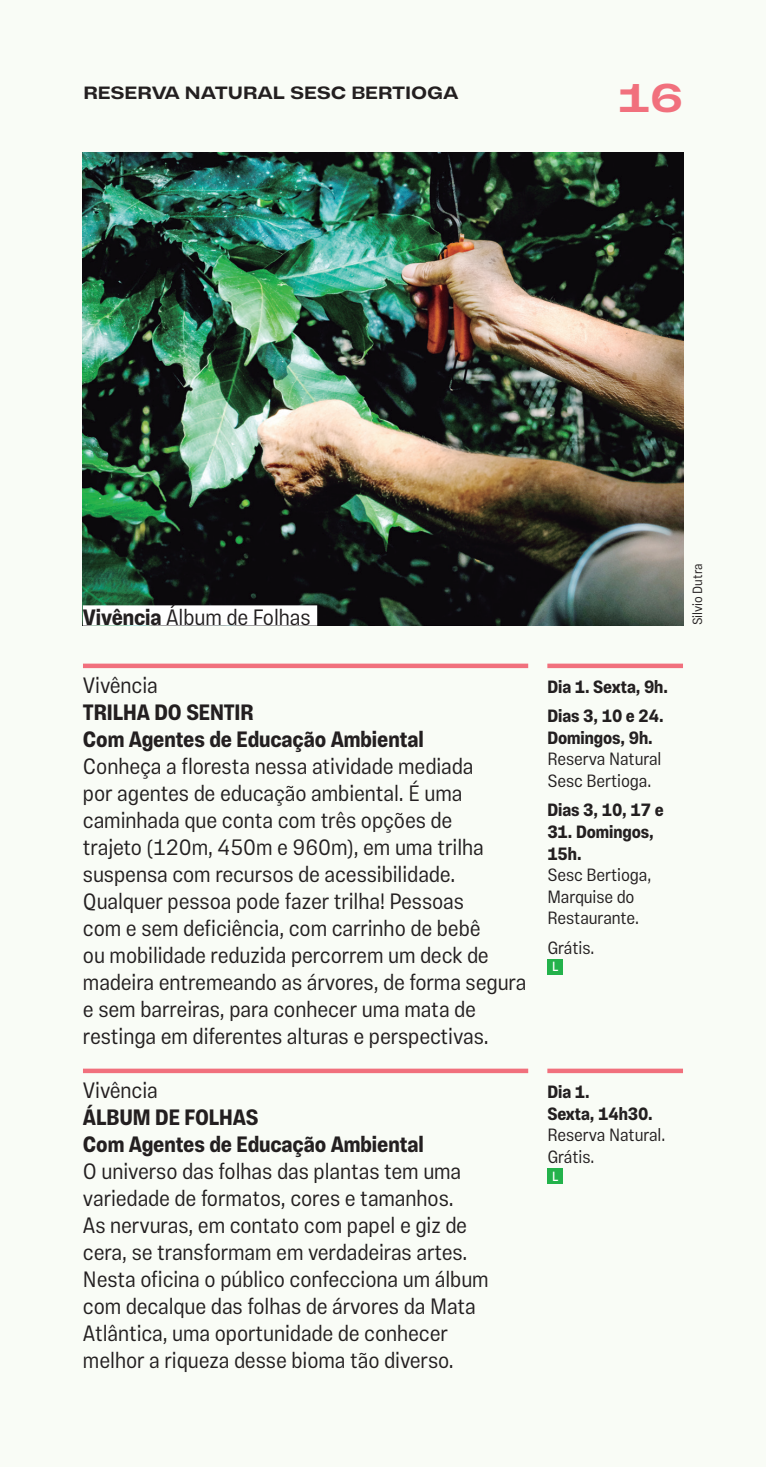
<style>
.page{position:relative;width:766px;height:1467px;background:#fff}
.page>*{position:absolute;margin:0;border:0;box-sizing:border-box;transform-origin:0 0}
.t1{font:700 40.5px "Vinila Extended";color:#f1707d}
.t2{font:300 22.5px/27px "Vinila Condensed";letter-spacing:-.005em;color:#231f20}
.t3{font:700 22.5px/27px "Vinila Condensed";letter-spacing:-.005em;color:#231f20}
.t4{font:300 18px/21.6px "Vinila Condensed";letter-spacing:-.005em;color:#231f20}
.t5{font:700 18px/21.6px "Vinila Condensed";letter-spacing:-.005em;color:#231f20}
.t6{font:700 18px "Vinila Extended";letter-spacing:-.005em;color:#231f20}
.t7{font:300 13.5px "Vinila Condensed";letter-spacing:-.005em;color:#231f20}
.t8{font:13.5px "Vinila Condensed";color:#fff}
.s1{font-weight:700}
</style>
<div class="page">
<div style="left:0;top:0;width:765px;height:1467px;background:#f9fcf6"></div>
<hr style="left:83px;top:664px;width:445px;height:4px;background:#f1707d">
<hr style="left:83px;top:1069px;width:445px;height:4px;background:#f1707d">
<hr style="left:547px;top:664px;width:135px;height:4px;background:#f1707d">
<div style="left:547px;top:959px;width:16px;height:16px;background:#23b24b"></div>
<hr style="left:547px;top:1069px;width:135px;height:4px;background:#f1707d">
<div style="left:547px;top:1168px;width:16px;height:16px;background:#23b24b"></div>
<img style="left:83px;top:153px;width:599px;height:472px">
<div style="left:83px;top:605px;width:234px;height:21px;background:#fff"></div>
<p class="t6" style="left:83px;top:82px;width:376px">RESERVA NATURAL SESC BERTIOGA</p>
<h1 class="t1" style="left:617px;top:74px;width:68px">16</h1>
<p class="t2" style="left:83px;top:604px;width:229px"><span class="s1">Vivência</span> Álbum de Folhas</p>
<p class="t2" style="left:83px;top:671px;width:76px">Vivência</p>
<p class="t3" style="left:83px;top:699px;width:342px">TRILHA DO SENTIR<br>Com Agentes de Educação Ambiental</p>
<p class="t2" style="left:83px;top:752px;width:445px">Conheça a floresta nessa atividade mediada<br>por agentes de educação ambiental. É uma caminhada que conta com três opções de<br>trajeto (120m, 450m e 960m), em uma trilha suspensa com recursos de acessibilidade.<br>Qualquer pessoa pode fazer trilha! Pessoas<br>com e sem deficiência, com carrinho de bebê<br>ou mobilidade reduzida percorrem um deck de madeira entremeando as árvores, de forma segura e sem barreiras, para conhecer uma mata de restinga em diferentes alturas e perspectivas.</p>
<p class="t2" style="left:83px;top:1076px;width:76px">Vivência</p>
<p class="t3" style="left:83px;top:1104px;width:342px">ÁLBUM DE FOLHAS<br>Com Agentes de Educação Ambiental</p>
<p class="t2" style="left:83px;top:1157px;width:407px">O universo das folhas das plantas tem uma variedade de formatos, cores e tamanhos.<br>As nervuras, em contato com papel e giz de cera, se transformam em verdadeiras artes.<br>Nesta oficina o público confecciona um álbum com decalque das folhas de árvores da Mata Atlântica, uma oportunidade de conhecer melhor a riqueza desse bioma tão diverso.</p>
<p class="t5" style="left:547px;top:672px;width:122px;line-height:29.2px">Dia 1. Sexta, 9h.<br>Dias 3, 10 e 24.</p>
<p class="t5" style="left:547px;top:727px;width:107px">Domingos, 9h.</p>
<p class="t4" style="left:547px;top:748px;width:116px">Reserva Natural<br>Sesc Bertioga.</p>
<p class="t5" style="left:547px;top:799px;width:118px">Dias 3, 10, 17 e</p>
<p class="t5" style="left:547px;top:821px;width:108px">31. Domingos,<br>15h.</p>
<p class="t4" style="left:547px;top:864px;width:105px">Sesc Bertioga,<br>Marquise do<br>Restaurante.</p>
<p class="t4" style="left:547px;top:936px;width:48px">Grátis.</p>
<p class="t8" style="left:552px;top:959px;width:8px">L</p>
<p class="t5" style="left:547px;top:1081px;width:107px">Dia 1.<br>Sexta, 14h30.</p>
<p class="t4" style="left:547px;top:1124px;width:119px">Reserva Natural.<br>Grátis.</p>
<p class="t8" style="left:552px;top:1168px;width:8px">L</p>
<p class="t7" style="left:689px;top:625px;width:63px;rotate:-90deg">Silvio Dutra</p>
</div>
